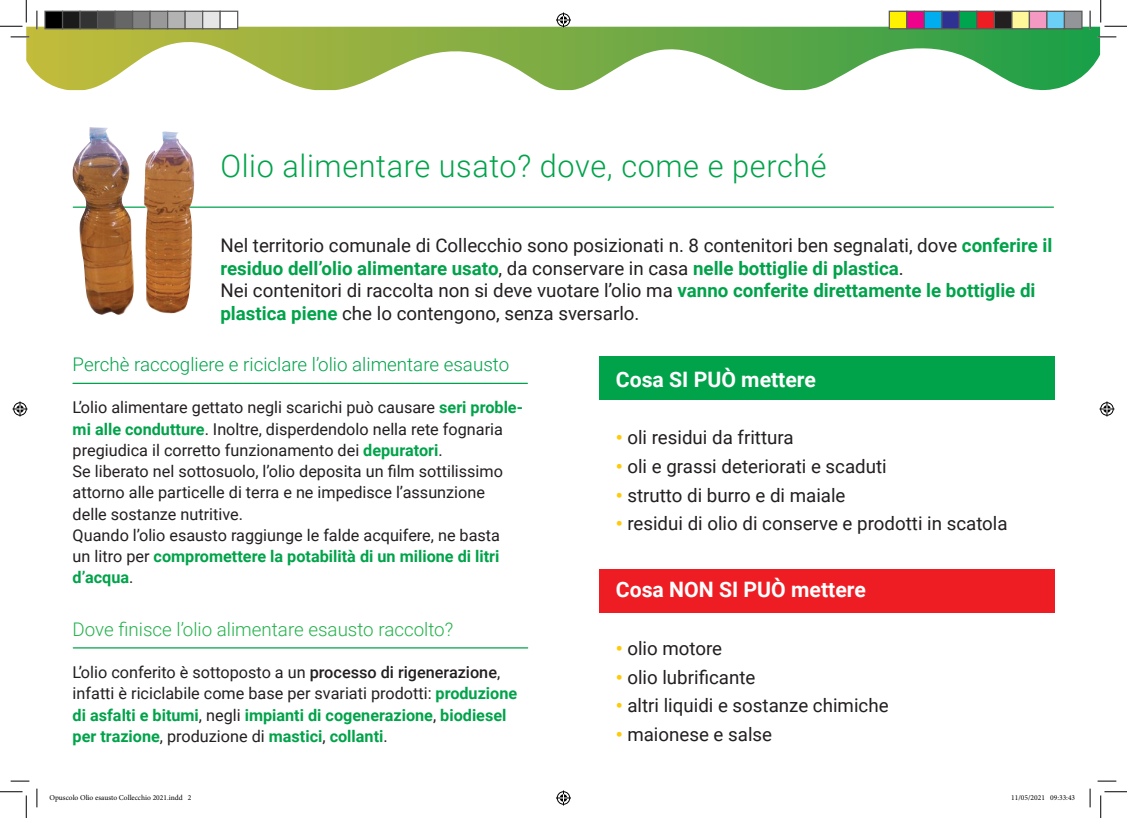
<style>
.page{position:relative;width:1127px;height:818px;background:#fff}
.page>*{position:absolute;margin:0;border:0;box-sizing:border-box;transform-origin:0 0}
.t1{font:300 31.25px "Roboto";letter-spacing:.02em;color:#00a34a}
.t2{font:700 21.25px "Roboto";color:#fff}
.t3{font:18.75px/22.5px "Roboto";color:#231f20}
.t4{font:300 18.75px "Roboto";color:#00a34a}
.t5{font:300 18.75px "Roboto";color:#23b24b}
.t6{font:16.25px/21.2px "Roboto";color:#231f20}
.t7{font:7.5px "Minion Pro";color:#000}
.s1{font-weight:700;color:#00a34a}
.s2{font-weight:500}
.s3{font-weight:900;color:#feca0a}
</style>
<div class="page">
<div style="left:598px;top:569px;width:456px;height:44px;background:#ee1d23"></div>
<hr style="left:73px;top:207px;width:980px;height:1px;background:#00a34a">
<div style="left:598px;top:357px;width:456px;height:43px;background:#00a34a"></div>
<hr style="left:73px;top:383px;width:454px;height:1px;background:#00a34a">
<img style="left:72px;top:127px;width:123px;height:188px">
<hr style="left:73px;top:647px;width:454px;height:1px;background:#00a34a">
<svg style="left:26px;top:27px;width:1073px;height:64px"></svg>
<svg style="left:11px;top:36px;width:18px;height:2px"></svg>
<svg style="left:1097px;top:36px;width:18px;height:2px"></svg>
<svg style="left:11px;top:780px;width:18px;height:2px"></svg>
<svg style="left:1097px;top:780px;width:18px;height:2px"></svg>
<svg style="left:36px;top:11px;width:2px;height:18px"></svg>
<svg style="left:36px;top:788px;width:2px;height:19px"></svg>
<svg style="left:1088px;top:11px;width:2px;height:18px"></svg>
<svg style="left:1089px;top:788px;width:1px;height:19px"></svg>
<svg style="left:0;top:0;width:27px;height:27px"></svg>
<svg style="left:0;top:791px;width:27px;height:27px"></svg>
<svg style="left:1100px;top:0;width:26px;height:27px"></svg>
<svg style="left:1100px;top:791px;width:26px;height:27px"></svg>
<svg style="left:556px;top:13px;width:15px;height:15px"></svg>
<svg style="left:556px;top:790px;width:15px;height:15px"></svg>
<svg style="left:13px;top:401px;width:15px;height:15px"></svg>
<svg style="left:1099px;top:401px;width:15px;height:15px"></svg>
<div style="left:45px;top:11px;width:18px;height:18px;background:#000"></div>
<div style="left:44px;top:11px;width:19px;height:18px;border:1px solid #595959"></div>
<div style="left:63px;top:11px;width:17px;height:18px;background:#1a1a1a"></div>
<div style="left:62px;top:11px;width:19px;height:18px;border:1px solid #595959"></div>
<div style="left:80px;top:11px;width:18px;height:18px;background:#333"></div>
<div style="left:79px;top:11px;width:19px;height:18px;border:1px solid #595959"></div>
<div style="left:98px;top:11px;width:17px;height:18px;background:#4d4d4d"></div>
<div style="left:97px;top:11px;width:19px;height:18px;border:1px solid #595959"></div>
<div style="left:115px;top:11px;width:18px;height:18px;background:#666"></div>
<div style="left:114px;top:11px;width:19px;height:18px;border:1px solid #595959"></div>
<div style="left:133px;top:11px;width:17px;height:18px;background:#808080"></div>
<div style="left:132px;top:11px;width:19px;height:18px;border:1px solid #595959"></div>
<div style="left:150px;top:11px;width:18px;height:18px;background:#999"></div>
<div style="left:149px;top:11px;width:19px;height:18px;border:1px solid #595959"></div>
<div style="left:168px;top:11px;width:17px;height:18px;background:#b3b3b3"></div>
<div style="left:167px;top:11px;width:19px;height:18px;border:1px solid #595959"></div>
<div style="left:185px;top:11px;width:18px;height:18px;background:#ccc"></div>
<div style="left:184px;top:11px;width:19px;height:18px;border:1px solid #595959"></div>
<div style="left:203px;top:11px;width:17px;height:18px;background:#e6e6e6"></div>
<div style="left:202px;top:11px;width:19px;height:18px;border:1px solid #595959"></div>
<div style="left:219px;top:11px;width:19px;height:18px;border:1px solid #595959"></div>
<div style="left:889px;top:11px;width:17px;height:18px;background:#fff101"></div>
<div style="left:888px;top:11px;width:19px;height:18px;border:1px solid #595959"></div>
<div style="left:906px;top:11px;width:18px;height:18px;background:#ed028c"></div>
<div style="left:905px;top:11px;width:19px;height:18px;border:1px solid #595959"></div>
<div style="left:924px;top:11px;width:17px;height:18px;background:#00aeef"></div>
<div style="left:923px;top:11px;width:19px;height:18px;border:1px solid #595959"></div>
<div style="left:941px;top:11px;width:18px;height:18px;background:#2e3092"></div>
<div style="left:940px;top:11px;width:19px;height:18px;border:1px solid #595959"></div>
<div style="left:959px;top:11px;width:17px;height:18px;background:#00a54f"></div>
<div style="left:958px;top:11px;width:19px;height:18px;border:1px solid #595959"></div>
<div style="left:976px;top:11px;width:18px;height:18px;background:#ee1d23"></div>
<div style="left:975px;top:11px;width:19px;height:18px;border:1px solid #595959"></div>
<div style="left:994px;top:11px;width:17px;height:18px;background:#231f20"></div>
<div style="left:993px;top:11px;width:19px;height:18px;border:1px solid #595959"></div>
<div style="left:1011px;top:11px;width:18px;height:18px;background:#fff79a"></div>
<div style="left:1010px;top:11px;width:19px;height:18px;border:1px solid #595959"></div>
<div style="left:1029px;top:11px;width:17px;height:18px;background:#f499c2"></div>
<div style="left:1028px;top:11px;width:19px;height:18px;border:1px solid #595959"></div>
<div style="left:1046px;top:11px;width:18px;height:18px;background:#6bcff6"></div>
<div style="left:1045px;top:11px;width:19px;height:18px;border:1px solid #595959"></div>
<div style="left:1064px;top:11px;width:17px;height:18px;background:#939598"></div>
<div style="left:1063px;top:11px;width:19px;height:18px;border:1px solid #595959"></div>
<h1 class="t1" style="left:220px;top:144px;width:607px">Olio alimentare usato? dove, come e perché</h1>
<p class="t3" style="left:220px;top:233px;width:833px">Nel territorio comunale di Collecchio sono posizionati n. 8 contenitori ben segnalati, dove <span class="s1">conferire il residuo dell’olio alimentare usato</span>, da conservare in casa <span class="s1">nelle bottiglie di plastica</span>.<br>Nei contenitori di raccolta non si deve vuotare l’olio ma <span class="s1">vanno conferite direttamente le bottiglie di plastica piene</span> che lo contengono, senza sversarlo.</p>
<p class="t4" style="left:73px;top:351px;width:438px">Perchè raccogliere e riciclare l’olio alimentare esausto</p>
<p class="t6" style="left:73px;top:396px;width:452px">L’olio alimentare gettato negli scarichi può causare <span class="s1">seri proble&shy;mi alle condutture</span>. Inoltre, disperdendolo nella rete fognaria pregiudica il corretto funzionamento dei <span class="s1">depuratori</span>.<br>Se liberato nel sottosuolo, l’olio deposita un film sottilissimo attorno alle particelle di terra e ne impedisce l’assunzione delle sostanze nutritive.<br>Quando l’olio esausto raggiunge le falde acquifere, ne basta<br>un litro per <span class="s1">compromettere la potabilità di un milione di litri d’acqua</span>.</p>
<p class="t5" style="left:73px;top:616px;width:382px">Dove finisce l’olio alimentare esausto raccolto?</p>
<p class="t6" style="left:73px;top:661px;width:446px">L’olio conferito è sottoposto a un <span class="s2">processo di rigenerazione</span>, infatti è riciclabile come base per svariati prodotti: <span class="s1">produzione di asfalti e bitumi</span>, negli <span class="s1">impianti di cogenerazione</span>, <span class="s1">biodiesel per trazione</span>, produzione di <span class="s1">mastici</span>, <span class="s1">collanti</span>.</p>
<h2 class="t2" style="left:615px;top:364px;width:201px">Cosa SI PUÒ mettere</h2>
<p class="t3" style="left:615px;top:425px;width:179px"><span class="s3">•</span> oli residui da frittura</p>
<p class="t3" style="left:615px;top:454px;width:272px"><span class="s3">•</span> oli e grassi deteriorati e scaduti</p>
<p class="t3" style="left:615px;top:483px;width:231px"><span class="s3">•</span> strutto di burro e di maiale</p>
<p class="t3" style="left:615px;top:512px;width:393px"><span class="s3">•</span> residui di olio di conserve e prodotti in scatola</p>
<h2 class="t2" style="left:615px;top:575px;width:251px">Cosa NON SI PUÒ mettere</h2>
<p class="t3" style="left:615px;top:636px;width:108px"><span class="s3">•</span> olio motore</p>
<p class="t3" style="left:615px;top:665px;width:141px"><span class="s3">•</span> olio lubrificante</p>
<p class="t3" style="left:615px;top:694px;width:274px"><span class="s3">•</span> altri liquidi e sostanze chimiche</p>
<p class="t3" style="left:615px;top:722px;width:158px"><span class="s3">•</span> maionese e salse</p>
<p class="t7" style="left:49px;top:792px;width:144px">Opuscolo Olio esausto Collecchio 2021.indd 2</p>
<p class="t7" style="left:1010px;top:792px;width:65px">11/05/2021 09:33:43</p>
</div>
